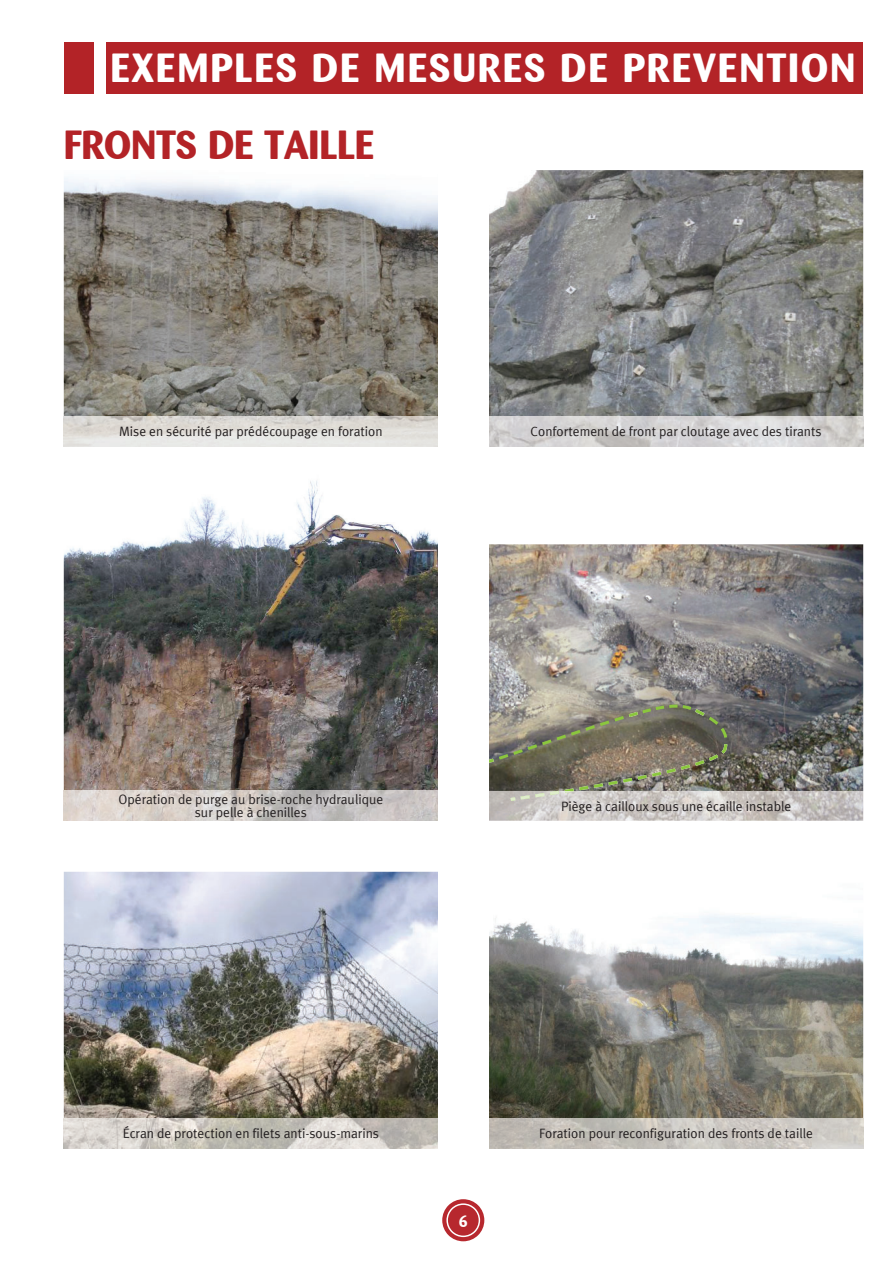
<style>
.page{position:relative;width:893px;height:1263px;background:#fff}
.page>*{position:absolute;margin:0;border:0;box-sizing:border-box;transform-origin:0 0}
.t1{font:700 40.5px "Barmeno";letter-spacing:.05em;color:#fff}
.t2{font:700 40.5px "Barmeno";color:#b32327}
.t3{font:700 16.5px "Barmeno";color:#fff}
.t4{font:13.5px/13.5px "Meta Plus";color:#231f20;text-align:center}
</style>
<div class="page">
<img style="left:64px;top:481px;width:374px;height:310px">
<img style="left:64px;top:791px;width:374px;height:30px">
<img style="left:489px;top:544px;width:374px;height:247px">
<div style="left:106px;top:43px;width:757px;height:51px;background:#b32327"></div>
<div style="left:64px;top:43px;width:30px;height:51px;background:#b32327"></div>
<img style="left:64px;top:178px;width:374px;height:239px">
<img style="left:64px;top:417px;width:374px;height:29px">
<img style="left:489px;top:914px;width:374px;height:204px">
<img style="left:489px;top:1118px;width:374px;height:30px">
<img style="left:489px;top:170px;width:374px;height:247px">
<img style="left:489px;top:417px;width:374px;height:29px">
<img style="left:64px;top:872px;width:374px;height:246px">
<img style="left:64px;top:1118px;width:374px;height:30px">
<svg style="left:442px;top:1199px;width:42px;height:42px"></svg>
<img style="left:489px;top:791px;width:374px;height:30px">
<svg style="left:489px;top:705px;width:238px;height:96px;background:#848070"></svg>
<h1 class="t1" style="left:111px;top:43px;width:746px">EXEMPLES DE MESURES DE PREVENTION</h1>
<h1 class="t2" style="left:64px;top:120px;width:312px">FRONTS DE TAILLE</h1>
<p class="t4" style="left:119px;top:426px;width:265px">Mise en sécurité par prédécoupage en foration</p>
<p class="t4" style="left:531px;top:426px;width:292px">Confortement de front par cloutage avec des tirants</p>
<p class="t4" style="left:118px;top:794px;width:266px">Opération de purge au brise-roche hydraulique sur pelle à chenilles</p>
<p class="t4" style="left:561px;top:800px;width:232px">Piège à cailloux sous une écaille instable</p>
<p class="t4" style="left:123px;top:1128px;width:258px">Écran de protection en filets anti-sous-marins</p>
<p class="t3" style="left:459px;top:1211px;width:10px">6</p>
<p class="t4" style="left:539px;top:1128px;width:275px">Foration pour reconfiguration des fronts de taille</p>
</div>
